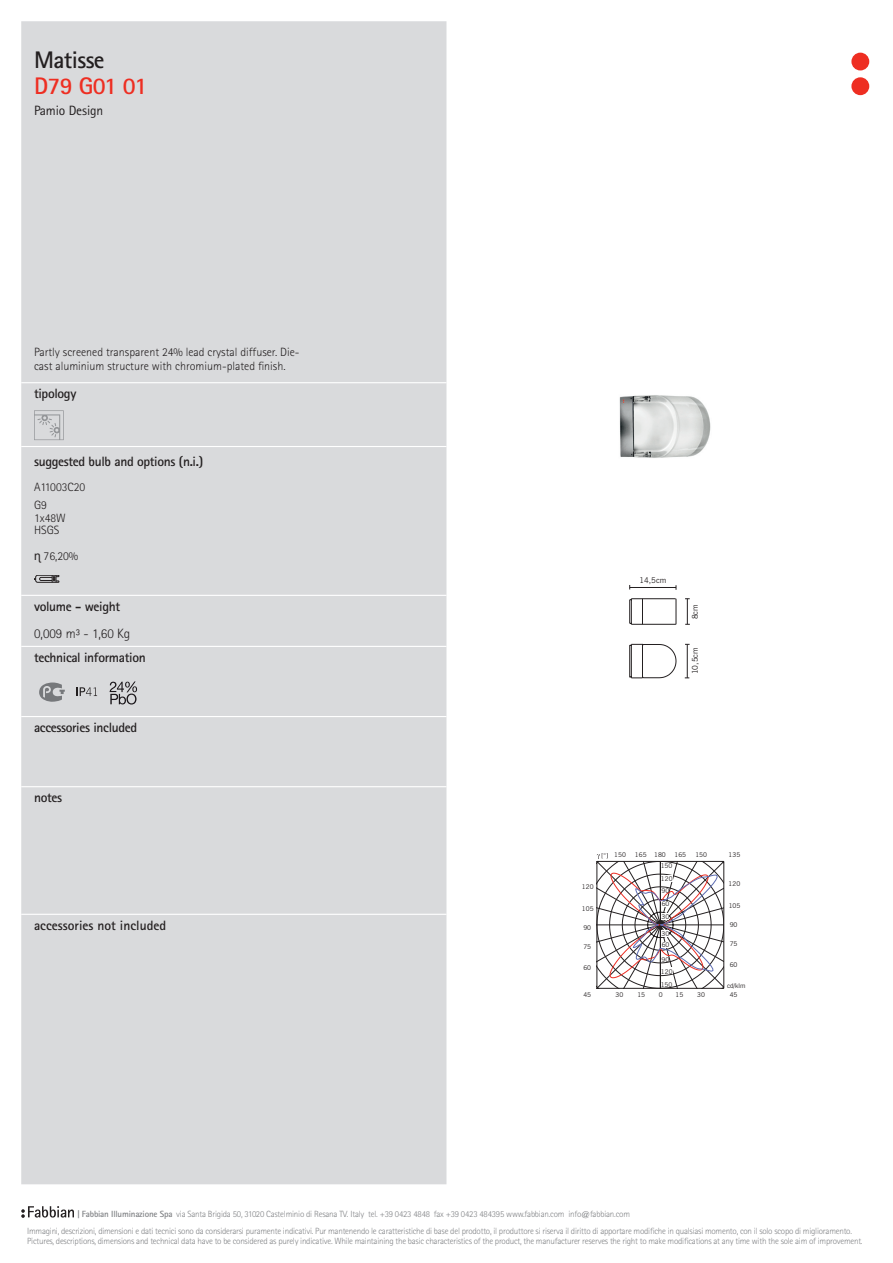
<style>
.page{position:relative;width:893px;height:1263px;background:#fff}
.page>*{position:absolute;margin:0;border:0;box-sizing:border-box;transform-origin:0 0}
.t1{font:700 24px "Rotis Sans Serif Std";letter-spacing:-.025em;color:#ee2e22}
.t2{font:700 24px "Rotis Sans Serif Std";letter-spacing:-.025em;color:#231f20}
.t3{font:700 13.5px "Rotis Sans Serif Std";letter-spacing:-.025em;color:#231f20}
.t4{font:700 13.5px "Rotis Sans Serif Std";color:#231f20}
.t5{font:300 13.5px "Rotis Sans Serif Std";color:#231f20}
.t6{font:13.5px "Rotis Sans Serif Std";letter-spacing:-.01em;color:#231f20}
.t7{font:300 12px/18.3px "Rotis Sans Serif Std";color:#231f20}
.t8{font:300 9px/16.4px "Rotis Sans Serif Std";letter-spacing:-.025em;color:#808285}
.t9{font:7.95px "News Gothic BT";color:#231f20}
.t10{font:6.45px "News Gothic BT";color:#231f20}
.s1{font-weight:700}
</style>
<div class="page">
<div style="left:21px;top:21px;width:425px;height:1163px;background:#d9dadc"></div>
<hr style="left:21px;top:382px;width:425px;height:1px;background:#fff">
<hr style="left:21px;top:446px;width:425px;height:1px;background:#fff">
<hr style="left:21px;top:595px;width:425px;height:1px;background:#fff">
<hr style="left:21px;top:646px;width:425px;height:1px;background:#fff">
<hr style="left:21px;top:716px;width:425px;height:1px;background:#fff">
<hr style="left:21px;top:786px;width:425px;height:1px;background:#fff">
<hr style="left:21px;top:914px;width:425px;height:1px;background:#fff">
<svg style="left:34px;top:410px;width:30px;height:30px"></svg>
<svg style="left:34px;top:575px;width:25px;height:7px"></svg>
<svg style="left:39px;top:682px;width:26px;height:20px"></svg>
<svg style="left:77px;top:687px;width:20px;height:9px"></svg>
<svg style="left:110px;top:681px;width:27px;height:23px"></svg>
<hr style="left:597px;top:988px;width:127px;height:1px;background:#231f20">
<hr style="left:724px;top:861px;width:1px;height:127px;background:#231f20">
<svg style="left:597px;top:853px;width:127px;height:135px"></svg>
<div style="left:661px;top:914px;width:8px;height:6px;background:#fff"></div>
<img style="left:619px;top:395px;width:92px;height:63px">
<hr style="left:630px;top:587px;width:46px;height:1px;background:#231f20">
<svg style="left:685px;top:598px;width:5px;height:27px"></svg>
<hr style="left:687px;top:644px;width:1px;height:34px;background:#231f20">
<svg style="left:629px;top:598px;width:47px;height:81px"></svg>
<svg style="left:21px;top:1206px;width:53px;height:12px"></svg>
<div style="left:851px;top:53px;width:18px;height:17px;background:#ee2e22;border-radius:50%"></div>
<div style="left:851px;top:77px;width:18px;height:18px;background:#ee2e22;border-radius:50%"></div>
<svg style="left:35px;top:554px;width:6px;height:9px"></svg>
<h1 class="t2" style="left:34px;top:45px;width:72px">Matisse</h1>
<h1 class="t1" style="left:34px;top:70px;width:115px">D79 G01 01</h1>
<h2 class="t6" style="left:34px;top:102px;width:71px">Pamio Design</h2>
<h3 class="t7" style="left:34px;top:344px;width:267px;line-height:14.4px">Partly screened transparent 24% lead crystal diffuser. Die&shy;cast aluminium structure with chromium-plated finish.</h3>
<h2 class="t3" style="left:34px;top:385px;width:44px">tipology</h2>
<h2 class="t3" style="left:34px;top:453px;width:171px">suggested bulb and options (n.i.)</h2>
<h3 class="t7" style="left:34px;top:477px;width:53px">A11003C20<br>G9</h3>
<h3 class="t7" style="left:34px;top:511px;width:33px;line-height:12.8px">1x48W<br>HSGS</h3>
<h3 class="t7" style="left:44px;top:547px;width:36px">76,20%</h3>
<h2 class="t3" style="left:34px;top:598px;width:88px">volume - weight</h2>
<h2 class="t5" style="left:34px;top:625px;width:98px">0,009 m³ - 1,60 Kg</h2>
<h2 class="t3" style="left:34px;top:649px;width:113px">technical information</h2>
<h2 class="t3" style="left:34px;top:719px;width:105px">accessories included</h2>
<h2 class="t3" style="left:34px;top:789px;width:30px">notes</h2>
<h2 class="t4" style="left:34px;top:917px;width:134px">accessories not included</h2>
<p class="t9" style="left:639px;top:576px;width:28px">14,5cm</p>
<p class="t9" style="left:690px;top:619px;width:16px;rotate:-90deg">8cm</p>
<p class="t9" style="left:690px;top:674px;width:28px;rotate:-90deg">10,5cm</p>
<p class="t10" style="left:614px;top:851px;width:13px">150</p>
<p class="t10" style="left:695px;top:851px;width:13px">150</p>
<p class="t10" style="left:654px;top:851px;width:13px">180</p>
<p class="t10" style="left:728px;top:851px;width:13px">135</p>
<p class="t10" style="left:635px;top:851px;width:13px">165</p>
<p class="t10" style="left:674px;top:851px;width:13px">165</p>
<p class="t10" style="left:661px;top:862px;width:13px">150</p>
<p class="t10" style="left:582px;top:883px;width:13px">120</p>
<p class="t10" style="left:661px;top:875px;width:13px">120</p>
<p class="t10" style="left:661px;top:887px;width:9px">90</p>
<p class="t10" style="left:729px;top:880px;width:13px">120</p>
<p class="t10" style="left:582px;top:904px;width:13px">105</p>
<p class="t10" style="left:583px;top:924px;width:9px">90</p>
<p class="t10" style="left:662px;top:900px;width:9px">60</p>
<p class="t10" style="left:661px;top:930px;width:9px">30</p>
<p class="t10" style="left:661px;top:913px;width:9px">30</p>
<p class="t10" style="left:729px;top:901px;width:13px">105</p>
<p class="t10" style="left:730px;top:921px;width:9px">90</p>
<p class="t10" style="left:583px;top:942px;width:9px">75</p>
<p class="t10" style="left:662px;top:941px;width:9px">60</p>
<p class="t10" style="left:730px;top:939px;width:9px">75</p>
<p class="t10" style="left:583px;top:963px;width:9px">60</p>
<p class="t10" style="left:661px;top:955px;width:9px">90</p>
<p class="t10" style="left:661px;top:967px;width:13px">120</p>
<p class="t10" style="left:730px;top:960px;width:9px">60</p>
<p class="t10" style="left:661px;top:980px;width:13px">150</p>
<p class="t10" style="left:727px;top:981px;width:20px">cd/klm</p>
<p class="t10" style="left:616px;top:991px;width:9px">30</p>
<p class="t10" style="left:637px;top:991px;width:9px">15</p>
<p class="t10" style="left:659px;top:991px;width:5px">0</p>
<p class="t10" style="left:730px;top:991px;width:9px">45</p>
<p class="t10" style="left:583px;top:991px;width:9px">45</p>
<p class="t10" style="left:675px;top:991px;width:9px">15</p>
<p class="t10" style="left:697px;top:991px;width:9px">30</p>
<p class="t8" style="left:27px;top:1206px;width:826px;text-indent:50px"><span class="s1">| Fabbian Illuminazione Spa</span> via Santa Brigida 50, 31020 Castelminio di Resana TV. Italy tel. +39 0423 4848 fax +39 0423 484395 www.fabbian.com info@fabbian.com<br>Immagini, descrizioni, dimensioni e dati tecnici sono da considerarsi puramente indicativi. Pur mantenendo le caratteristiche di base del prodotto, il produttore si riserva il diritto di apportare modifiche in qualsiasi momento, con il solo scopo di miglioramento.</p>
<p class="t8" style="left:27px;top:1233px;width:837px">Pictures, descriptions, dimensions and technical data have to be considered as purely indicative. While maintaining the basic characteristics of the product, the manufacturer reserves the right to make modifications at any time with the sole aim of improvement.</p>
</div>
